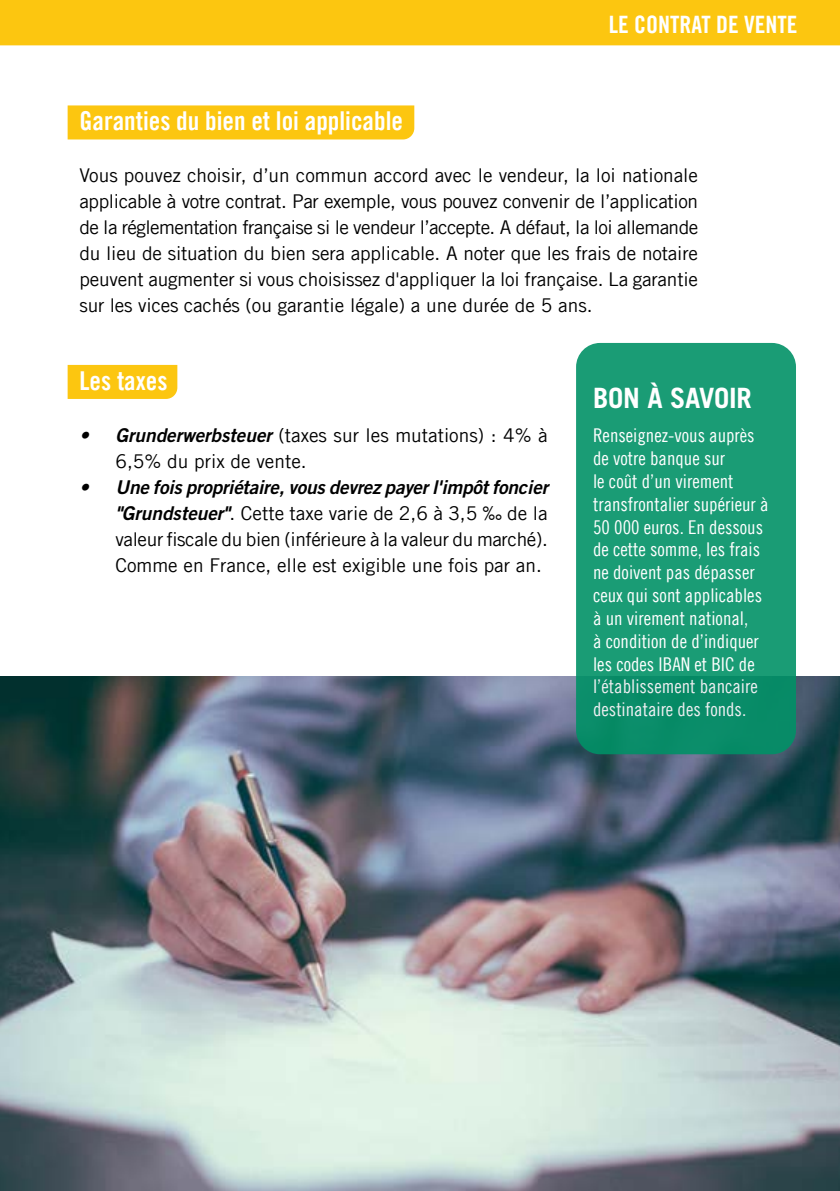
<style>
.page{position:relative;width:840px;height:1191px;background:#fff}
.page>*{position:absolute;margin:0;border:0;box-sizing:border-box;transform-origin:0 0}
.t1{font:700 28px "Trade Gothic LT Com";letter-spacing:-.01em;color:#fff}
.t2{font:26px "Trade Gothic LT Com Bd Cn 20";color:#fff}
.t3{font:24px "Trade Gothic LT Com Bd Cn 20";color:#fff}
.t4{font:19px/26px "Trade Gothic LT Com";color:#000;text-align:justify}
.t5{font:19px/22.8px "Trade Gothic LT Com Cn 18";color:#fff}
.t6{font:19px "Trade Gothic LT Com Bd 2 Obl";letter-spacing:-.01em;color:#000}
.s1{font-family:"Trade Gothic LT Com Bd 2 Obl"}
</style>
<div class="page">
<img style="left:0;top:676px;width:839px;height:515px">
<div style="left:0;top:0;width:839px;height:45px;background:#fcc610"></div>
<div style="left:575px;top:343px;width:220px;height:411px;background:linear-gradient(to bottom,#1fa179,#0f916c);border-radius:24px"></div>
<div style="left:68px;top:105px;width:346px;height:34px;background:#fcc610"></div>
<div style="left:68px;top:365px;width:109px;height:34px;background:#fcc610"></div>
<p class="t3" style="left:608px;top:10px;width:190px">LE CONTRAT DE VENTE</p>
<h2 class="t2" style="left:79px;top:105px;width:325px">Garanties du bien et loi applicable</h2>
<p class="t4" style="left:79px;top:162px;width:620px">Vous pouvez choisir, d’un commun accord avec le vendeur, la loi nationale applicable à votre contrat. Par exemple, vous pouvez convenir de l’application de la réglementation française si le vendeur l’accepte. A défaut, la loi allemande du lieu de situation du bien sera applicable. A noter que les frais de notaire peuvent augmenter si vous choisissez d'appliquer la loi française. La garantie sur les vices cachés (ou garantie légale) a une durée de 5 ans.</p>
<h2 class="t2" style="left:79px;top:365px;width:90px">Les taxes</h2>
<p class="t4" style="left:115px;top:422px;width:433px;text-indent:-36px"><span class="s1">• Grunderwerbsteuer</span> (taxes sur les mutations) : 4% à<br>6,5% du prix de vente.</p>
<p class="t6" style="left:79px;top:475px;width:470px">• Une fois propriétaire, vous devrez payer l'impôt foncier</p>
<p class="t4" style="left:115px;top:500px;width:433px"><span class="s1">"Grundsteuer"</span>. Cette taxe varie de 2,6 à 3,5 ‰ de la valeur fiscale du bien (inférieure à la valeur du marché).<br>Comme en France, elle est exigible une fois par an.</p>
<h1 class="t1" style="left:592px;top:381px;width:160px">BON À SAVOIR</h1>
<p class="t5" style="left:592px;top:424px;width:177px">Renseignez-vous auprès de votre banque sur<br>le coût d’un virement transfrontalier supérieur à<br>50 000 euros. En dessous de cette somme, les frais ne doivent pas dépasser ceux qui sont applicables à un virement national,<br>à condition de d’indiquer les codes IBAN et BIC de l’établissement bancaire destinataire des fonds.</p>
</div>
